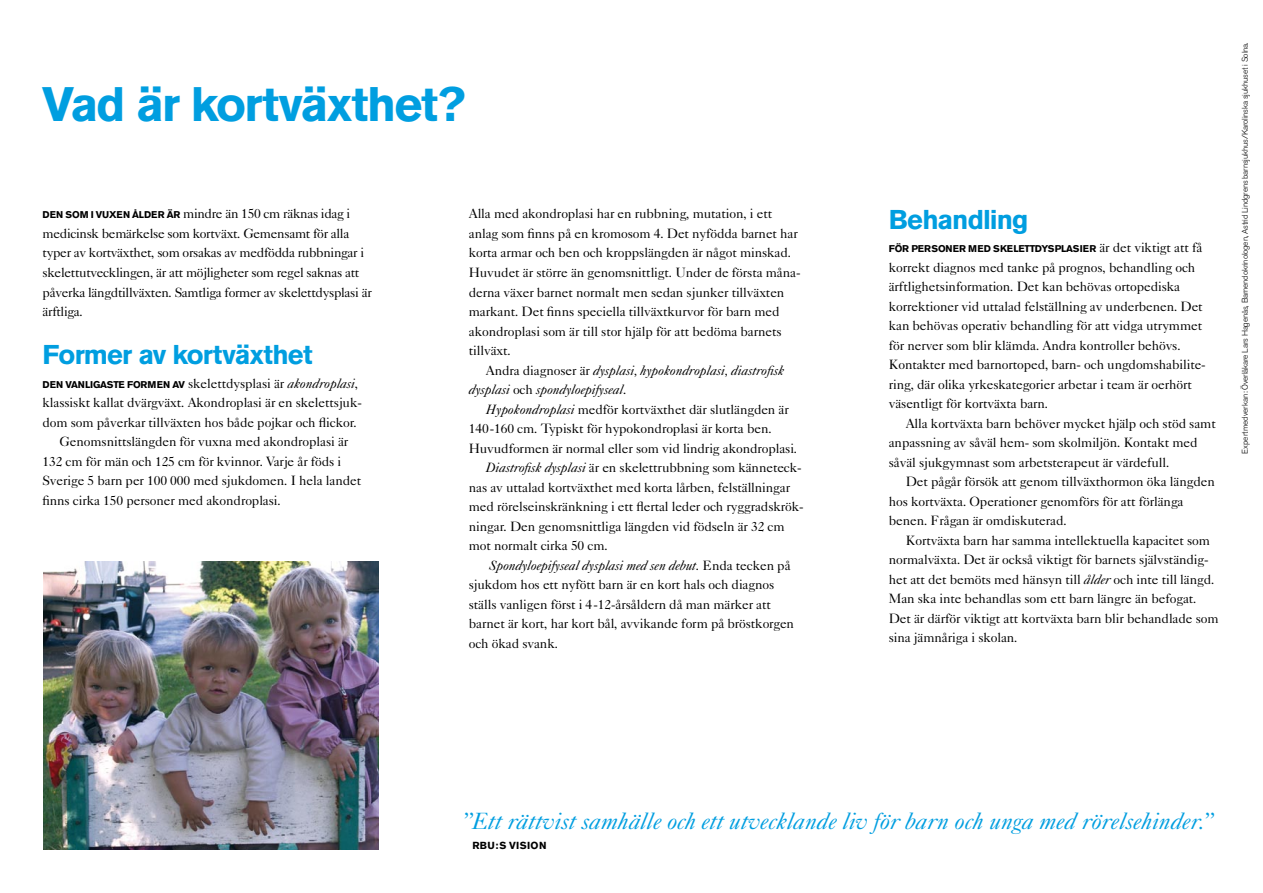
<style>
.page{position:relative;width:1263px;height:893px;background:#fff}
.page>*{position:absolute;margin:0;border:0;box-sizing:border-box;transform-origin:0 0}
.t1{font:700 48px "Akzidenz Grotesk BE";color:#009ee0}
.t2{font:700 27px "Akzidenz Grotesk BE";letter-spacing:-.03em;color:#009ee0}
.t3{font:italic 23.4px "Caslon Five Forty";letter-spacing:.005em;color:#009ee0}
.t4{font:13.5px/19.5px "Caslon Five Forty";letter-spacing:-.01em;color:#000}
.t5{font:italic 13.5px/19.5px "Caslon Five Forty";letter-spacing:-.01em;color:#000}
.t6{font:700 10.2px "Akzidenz Grotesk BE";letter-spacing:.03em;color:#000}
.t7{font:700 9.75px "Akzidenz Grotesk BE";letter-spacing:-.025em;color:#000}
.t8{font:700 9.75px "Akzidenz Grotesk BE";letter-spacing:-.005em;color:#000}
.t9{font:300 8.25px "Akzidenz Grotesk BE";letter-spacing:-.025em;color:#000}
.s1{font-family:"Akzidenz Grotesk BE";font-weight:700;font-size:9.75px}
.s2{font-family:"Caslon Five Forty";font-weight:400;font-size:13.5px}
.s3{font-family:"Caslon Five Forty";font-weight:400;font-style:italic;font-size:13.5px}
.s4{font-style:normal}
.s5{font-style:italic}
</style>
<div class="page">
<img style="left:43px;top:561px;width:336px;height:289px">
<h1 class="t1" style="left:42px;top:77px;width:425px">VAD ÄR KORTVÄXTHET?</h1>
<p class="t4" style="left:43px;top:204px;width:331px"><span class="s1">DEN SOM I VUXEN ÅLD ER ÄR</span> mindre än 150 cm räknas idag i medicinsk bemärkelse som kortväxt. Gemensamt för alla typer av kortväxthet, som orsakas av medfödda rubbningar i skelettutvecklingen, är att möjligheter som regel saknas att påverka längdtillväxten. Samtliga former av skelettdysplasi är ärftliga.</p>
<h2 class="t2" style="left:43px;top:339px;width:272px">FORMER AV KORTVÄXTHET</h2>
<p class="t7" style="left:43px;top:379px;width:317px">DEN VANLIGASTE FOR MEN AV <span class="s2">skelettdysplasi är</span> <span class="s3">akondroplasi</span><span class="s2">,</span></p>
<p class="t4" style="left:43px;top:393px;width:321px">klassiskt kallat dvärgväxt. Akondroplasi är en skelettsjuk-</p>
<p class="t4" style="left:43px;top:412px;width:316px">dom som påverkar tillväxten hos både pojkar och flickor.</p>
<p class="t4" style="left:60px;top:432px;width:290px">Genomsnittslängden för vuxna med akondroplasi är</p>
<p class="t4" style="left:43px;top:451px;width:300px">132 cm för män och 125 cm för kvinnor. Varje år föds i</p>
<p class="t4" style="left:43px;top:471px;width:320px">Sverige 5 barn per 100 000 med sjukdomen. I hela landet</p>
<p class="t4" style="left:43px;top:490px;width:240px">finns cirka 150 personer med akondroplasi.</p>
<p class="t4" style="left:469px;top:204px;width:333px">Alla med akondroplasi har en rubbning, mutation, i ett anlag som finns på en kromosom 4. Det nyfödda barnet har korta armar och ben och kroppslängden är något minskad.<br>Huvudet är större än genomsnittligt. Under de första måna&shy;derna växer barnet normalt men sedan sjunker tillväxten markant. Det finns speciella tillväxtkurvor för barn med akondroplasi som är till stor hjälp för att bedöma barnets tillväxt.</p>
<p class="t5" style="left:469px;top:360px;width:317px;text-indent:17px"><span class="s4">Andra diagnoser är</span> dysplasi, hypokondroplasi, diastrofisk dysplasi <span class="s4">och</span> spondyloepifyseal<span class="s4">.</span></p>
<p class="t4" style="left:486px;top:399px;width:305px"><span class="s5">Hypokondroplasi</span> medför kortväxthet där slutlängden är</p>
<p class="t4" style="left:469px;top:419px;width:304px">140-160 cm. Typiskt för hypokondroplasi är korta ben.</p>
<p class="t4" style="left:469px;top:438px;width:330px">Huvudformen är normal eller som vid lindrig akondroplasi.</p>
<p class="t4" style="left:486px;top:458px;width:317px"><span class="s5">Diastrofisk dysplasi</span> är en skelettrubbning som känneteck-</p>
<p class="t4" style="left:469px;top:477px;width:323px">nas av uttalad kortväxthet med korta lårben, felställningar</p>
<p class="t4" style="left:469px;top:497px;width:336px">med rörelseinskränkning i ett flertal leder och ryggradskrök-</p>
<p class="t4" style="left:469px;top:516px;width:317px">ningar. Den genomsnittliga längden vid födseln är 32 cm</p>
<p class="t4" style="left:469px;top:536px;width:140px">mot normalt cirka 50 cm.</p>
<p class="t5" style="left:489px;top:555px;width:303px">Spondyloepifyseal dysplasi med sen debut<span class="s4">. Enda tecken på</span></p>
<p class="t4" style="left:469px;top:575px;width:307px">sjukdom hos ett nyfött barn är en kort hals och diagnos</p>
<p class="t4" style="left:469px;top:594px;width:304px">ställs vanligen först i 4-12-årsåldern då man märker att</p>
<p class="t4" style="left:469px;top:614px;width:327px">barnet är kort, har kort bål, avvikande form på bröstkorgen</p>
<p class="t4" style="left:469px;top:633px;width:91px">och ökad svank.</p>
<h2 class="t2" style="left:889px;top:204px;width:141px">BEHANDLING</h2>
<p class="t8" style="left:889px;top:243px;width:315px">FÖR PERSONER MED SKELETTDYSPLASIER <span class="s2">är det viktigt att få</span></p>
<p class="t4" style="left:889px;top:257px;width:318px">korrekt diagnos med tanke på prognos, behandling och ärftlighetsinformation. Det kan behövas ortopediska korrektioner vid uttalad felställning av underbenen. Det kan behövas operativ behandling för att vidga utrymmet för nerver som blir klämda. Andra kontroller behövs.<br>Kontakter med barnortoped, barn- och ungdomshabilite&shy;ring, där olika yrkeskategorier arbetar i team är oerhört väsentligt för kortväxta barn.</p>
<p class="t4" style="left:889px;top:413px;width:329px;text-indent:17px">Alla kortväxta barn behöver mycket hjälp och stöd samt anpassning av såväl hem- som skolmiljön. Kontakt med såväl sjukgymnast som arbetsterapeut är värdefull.</p>
<p class="t4" style="left:889px;top:472px;width:328px;text-indent:17px">Det pågår försök att genom tillväxthormon öka längden hos kortväxta. Operationer genomförs för att förlänga benen. Frågan är omdiskuterad.</p>
<p class="t4" style="left:889px;top:530px;width:331px;text-indent:17px">Kortväxta barn har samma intellektuella kapacitet som normalväxta. Det är också viktigt för barnets självständig&shy;het att det bemöts med hänsyn till <span class="s5">ålder</span> och inte till längd.<br>Man ska inte behandlas som ett barn längre än befogat.<br>Det är därför viktigt att kortväxta barn blir behandlade som sina jämnåriga i skolan.</p>
<p class="t9" style="left:1240px;top:454px;width:413px;rotate:-90deg">Expertmedverkan: Överläkare Lars Hagenäs, Barnendokrinologen, Astrid Lindgrens barnsjukhus/Karolinska sjukhuset i Solna.</p>
<h3 class="t3" style="left:461px;top:807px;width:754px">”Ett rättvist samhälle och ett utvecklande liv för barn och unga med rörelsehinder.”</h3>
<p class="t6" style="left:472px;top:840px;width:75px">RBU:S VISION</p>
</div>
